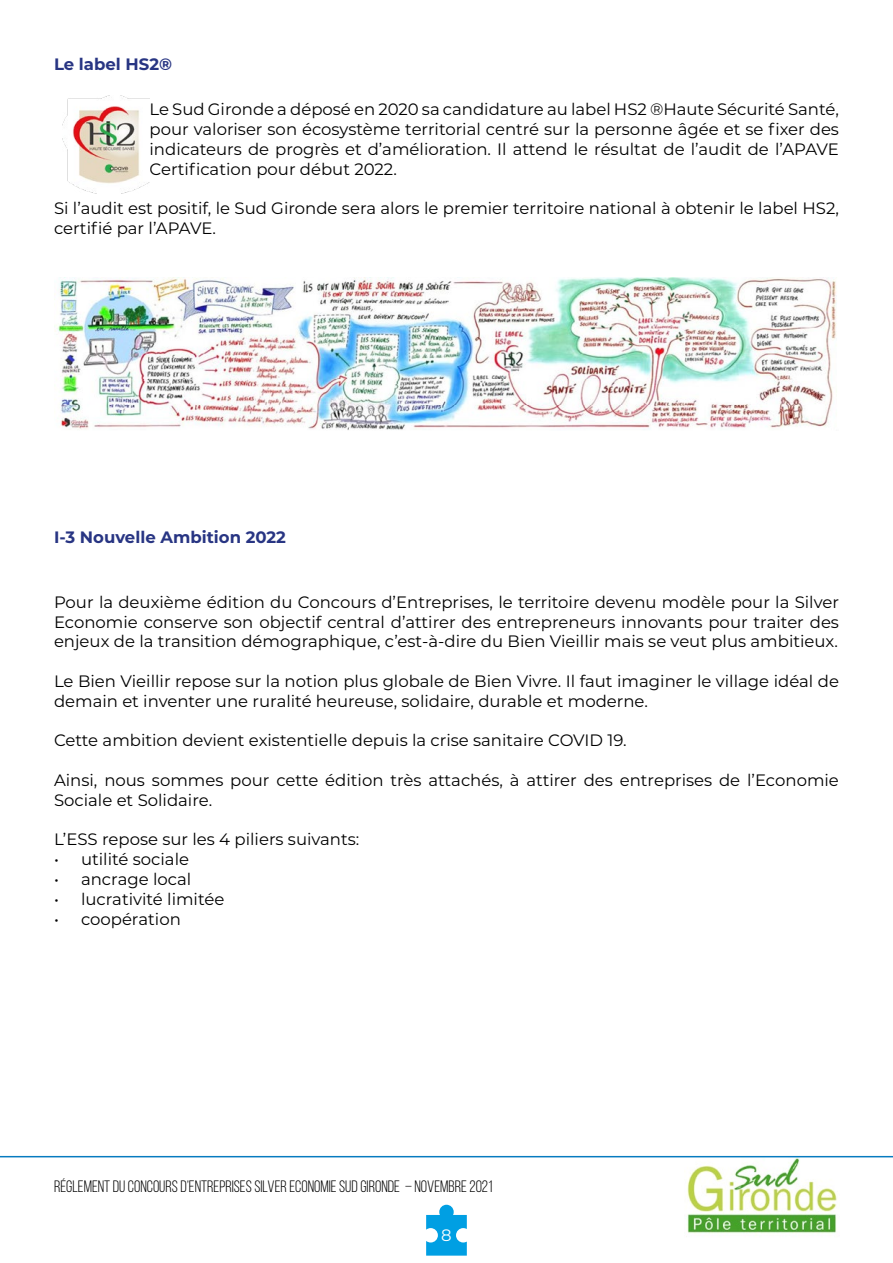
<style>
.page{position:relative;width:893px;height:1263px;background:#fff}
.page>*{position:absolute;margin:0;border:0;box-sizing:border-box;transform-origin:0 0}
.t1{font:16.5px/19.8px "Montserrat";color:#000}
.t2{font:16.5px "Bebas Neue";color:#000}
.titre{font:700 16.5px "Montserrat";color:#283583}
.t3{font:16.5px "Montserrat";color:#fff}
</style>
<div class="page">
<svg style="left:426px;top:1205px;width:41px;height:50px"></svg>
<img style="left:685px;top:1157px;width:155px;height:79px">
<hr style="left:0;top:1156px;width:893px;height:1px;background:#077bc0">
<img style="left:62px;top:95px;width:88px;height:99px">
<img style="left:54px;top:277px;width:783px;height:153px">
<p class="titre" style="left:54px;top:52px;width:120px">Le label HS2®</p>
<p class="t1" style="left:150px;top:99px;width:691px;text-align:justify">Le Sud Gironde a déposé en 2020 sa candidature au label HS2 ®Haute Sécurité Santé, pour valoriser son écosystème territorial centré sur la personne âgée et se fixer des indicateurs de progrès et d’amélioration. Il attend le résultat de l’audit de l’APAVE Certification pour début 2022.</p>
<p class="t1" style="left:54px;top:198px;width:786px">Si l’audit est positif, le Sud Gironde sera alors le premier territoire national à obtenir le label HS2, certifié par l’APAVE.</p>
<p class="titre" style="left:54px;top:525px;width:234px">I-3 Nouvelle Ambition 2022</p>
<p class="t1" style="left:54px;top:591px;width:786px;text-align:justify">Pour la deuxième édition du Concours d’Entreprises, le territoire devenu modèle pour la Silver Economie conserve son objectif central d’attirer des entrepreneurs innovants pour traiter des enjeux de la transition démographique, c’est-à-dire du Bien Vieillir mais se veut plus ambitieux.</p>
<p class="t1" style="left:54px;top:671px;width:786px">Le Bien Vieillir repose sur la notion plus globale de Bien Vivre. Il faut imaginer le village idéal de demain et inventer une ruralité heureuse, solidaire, durable et moderne.</p>
<p class="t1" style="left:54px;top:730px;width:574px">Cette ambition devient existentielle depuis la crise sanitaire COVID 19.</p>
<p class="t1" style="left:54px;top:770px;width:786px">Ainsi, nous sommes pour cette édition très attachés, à attirer des entreprises de l’Economie<br>Sociale et Solidaire.</p>
<p class="t1" style="left:54px;top:829px;width:307px">L’ESS repose sur les 4 piliers suivants:</p>
<p class="t1" style="left:54px;top:849px;width:137px">• utilité sociale</p>
<p class="t1" style="left:54px;top:869px;width:139px">• ancrage local</p>
<p class="t1" style="left:54px;top:888px;width:172px">• lucrativité limitée</p>
<p class="t1" style="left:54px;top:908px;width:128px">• coopération</p>
<p class="t2" style="left:54px;top:1177px;width:440px">RÉGLEMENT DU CONCOURS D’ENTREPRISES SILVER ECONOMIE SUD GIRONDE – NOVEMBRE 2021</p>
<p class="t3" style="left:441px;top:1223px;width:12px">8</p>
</div>
